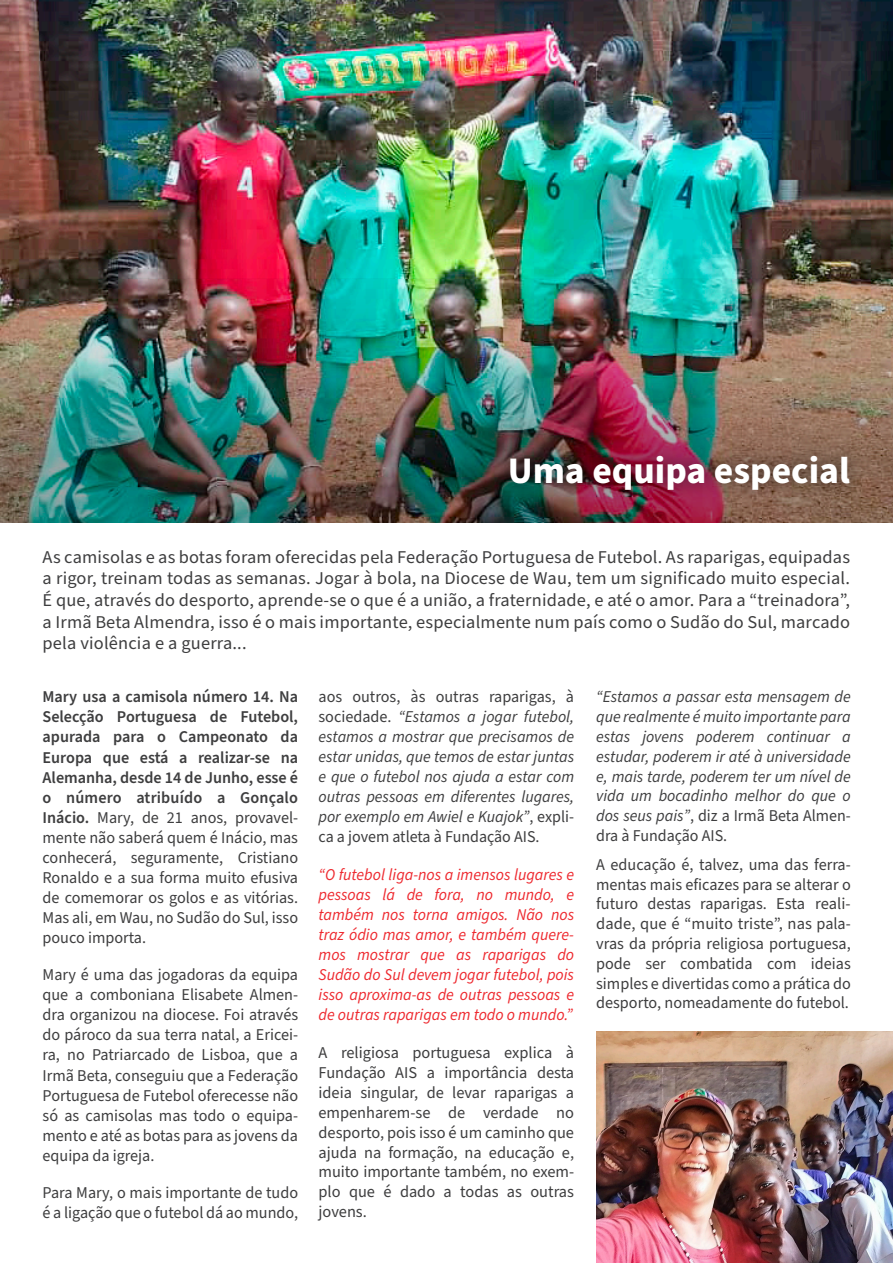
<style>
.page{position:relative;width:893px;height:1263px;background:#fff}
.page>*{position:absolute;margin:0;border:0;box-sizing:border-box;transform-origin:0 0}
.t1{font:700 37.5px "Source Sans Pro";color:#fff}
.t2{font:18px/21.6px "Source Sans Pro";letter-spacing:.01em;color:#3e3e3f;text-align:justify}
.t3{font:16.5px/20.1px "Source Sans Pro";color:#3e3e3f;text-align:justify}
.t4{font:italic 16.5px/20px "Source Sans Pro";color:#3e3e3f;text-align:justify}
.t5{font:italic 16.5px/20px "Source Sans Pro";color:#ee292f;text-align:justify}
.s1{font-style:normal}
.s2{font-weight:600}
</style>
<div class="page">
<img style="left:0;top:0;width:893px;height:278px">
<img style="left:596px;top:1031px;width:297px;height:232px">
<img style="left:0;top:278px;width:893px;height:245px">
<img style="left:20px;top:429px;width:853px;height:91px">
<h1 class="t1" style="left:508px;top:445px;width:344px">Uma equipa especial</h1>
<p class="t2" style="left:43px;top:546px;width:809px">As camisolas e as botas foram oferecidas pela Federação Portuguesa de Futebol. As raparigas, equipadas a rigor, treinam todas as semanas. Jogar à bola, na Diocese de Wau, tem um significado muito especial.<br>É que, através do desporto, aprende-se o que é a união, a fraternidade, e até o amor. Para a “treinadora”, a Irmã Beta Almendra, isso é o mais importante, especialmente num país como o Sudão do Sul, marcado pela violência e a guerra...</p>
<p class="t4" style="left:319px;top:687px;width:257px"><span class="s1">aos outros, às outras raparigas, à sociedade.</span> “Estamos a jogar futebol, estamos a mostrar que precisamos de estar unidas, que temos de estar juntas e que o futebol nos ajuda a estar com outras pessoas em diferentes lugares, por exemplo em Awiel e Kuajok”<span class="s1">, expli&shy;ca a jovem atleta à Fundação AIS.</span></p>
<p class="t5" style="left:319px;top:865px;width:257px">“O futebol liga-nos a imensos lugares e pessoas lá de fora, no mundo, e também nos torna amigos. Não nos traz ódio mas amor, e também quere&shy;mos mostrar que as raparigas do Sudão do Sul devem jogar futebol, pois isso aproxima-as de outras pessoas e de outras raparigas em todo o mundo.”</p>
<p class="t3" style="left:319px;top:1043px;width:257px">A religiosa portuguesa explica à Fundação AIS a importância desta ideia singular, de levar raparigas a empenharem-se de verdade no desporto, pois isso é um caminho que ajuda na formação, na educação e, muito importante também, no exem&shy;plo que é dado a todas as outras jovens.</p>
<p class="t3" style="left:43px;top:687px;width:257px"><span class="s2">Mary usa a camisola número 14. Na Selecção Portuguesa de Futebol, apurada para o Campeonato da Europa que está a realizar-se na Alemanha, desde 14 de Junho, esse é o número atribuído a Gonçalo Inácio.</span> Mary, de 21 anos, provavel&shy;mente não saberá quem é Inácio, mas conhecerá, seguramente, Cristiano Ronaldo e a sua forma muito efusiva de comemorar os golos e as vitórias.<br>Mas ali, em Wau, no Sudão do Sul, isso pouco importa.</p>
<p class="t3" style="left:43px;top:965px;width:257px">Mary é uma das jogadoras da equipa que a comboniana Elisabete Almen&shy;dra organizou na diocese. Foi através do pároco da sua terra natal, a Ericei&shy;ra, no Patriarcado de Lisboa, que a Irmã Beta, conseguiu que a Federação Portuguesa de Futebol oferecesse não só as camisolas mas todo o equipa&shy;mento e até as botas para as jovens da equipa da igreja.</p>
<p class="t3" style="left:43px;top:1182px;width:257px">Para Mary, o mais importante de tudo é a ligação que o futebol dá ao mundo,</p>
<p class="t4" style="left:596px;top:687px;width:256px">“Estamos a passar esta mensagem de que realmente é muito importante para estas jovens poderem continuar a estudar, poderem ir até à universidade e, mais tarde, poderem ter um nível de vida um bocadinho melhor do que o dos seus pais”<span class="s1">, diz a Irmã Beta Almen&shy;dra à Fundação AIS.</span></p>
<p class="t3" style="left:596px;top:855px;width:256px">A educação é, talvez, uma das ferra&shy;mentas mais eficazes para se alterar o futuro destas raparigas. Esta reali&shy;dade, que é “muito triste”, nas pala&shy;vras da própria religiosa portuguesa, pode ser combatida com ideias simples e divertidas como a prática do desporto, nomeadamente do futebol.</p>
</div>
